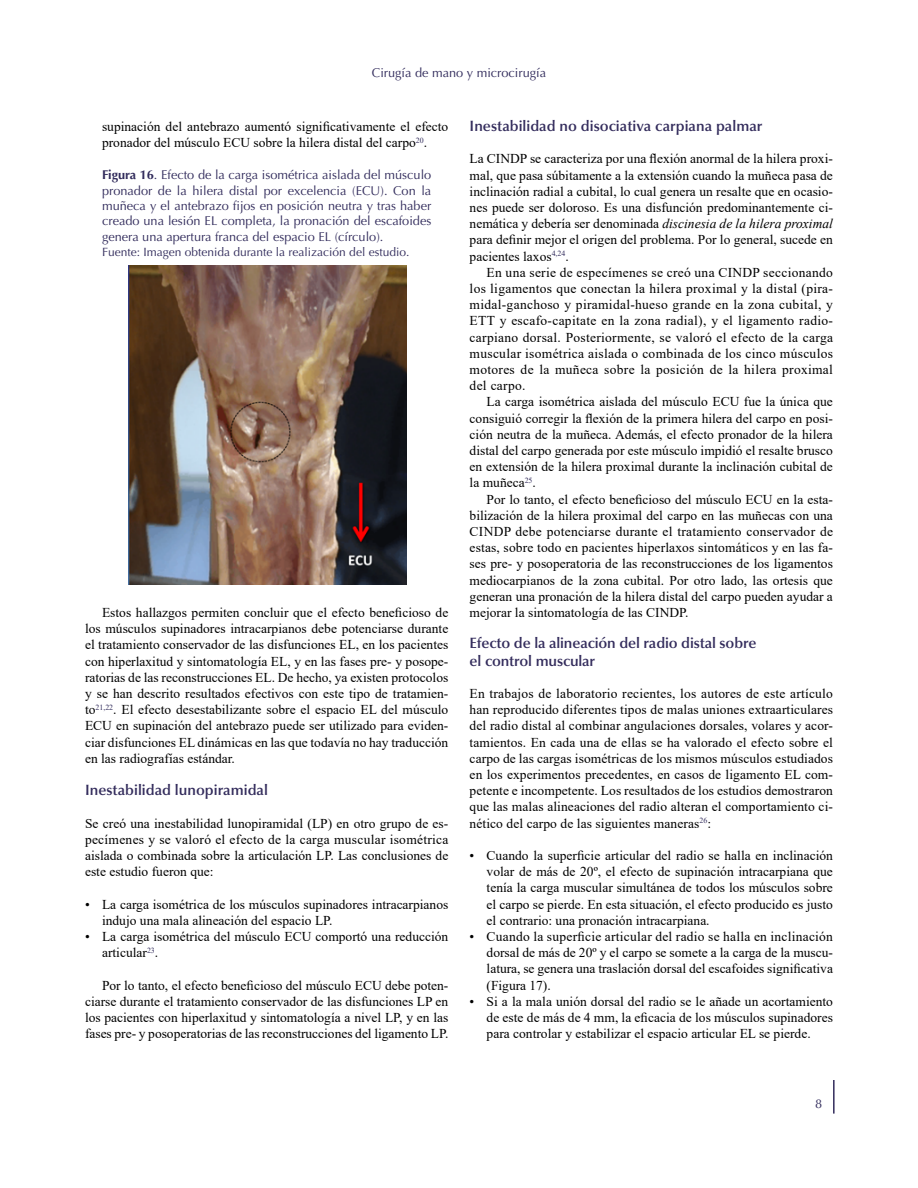
<style>
.page{position:relative;width:918px;height:1188px;background:#fff}
.page>*{position:absolute;margin:0;border:0;box-sizing:border-box;transform-origin:0 0}
.t1{font:600 15px/18px "Optima LT Std";color:#332c5c}
.t2{font:13.5px/16.2px "Times New Roman";color:#000;text-align:justify}
.t3{font:12.75px/15.3px "Optima LT Std";color:#322c5c;text-align:justify}
.t4{font:12px "Optima LT Std";color:#322c5c}
.s1{font-weight:700}
.s2{font-style:italic}
</style>
<div class="page">
<hr style="left:833px;top:1080px;width:2px;height:34px;background:#322c5c">
<img style="left:128px;top:266px;width:278px;height:319px">
<p class="t3" style="left:372px;top:65px;width:176px">Cirugía de mano y microcirugía</p>
<p class="t2" style="left:102px;top:118px;width:348px">supinación del antebrazo aumentó significativamente el efecto pronador del músculo ECU sobre la hilera distal del carpo<sup>20</sup>.</p>
<p class="t3" style="left:102px;top:168px;width:331px"><span class="s1">Figura 16</span>. Efecto de la carga isométrica aislada del músculo pronador de la hilera distal por excelencia (ECU). Con la muñeca y el antebrazo fijos en posición neutra y tras haber creado una lesión EL completa, la pronación del escafoides genera una apertura franca del espacio EL (círculo).</p>
<p class="t4" style="left:102px;top:245px;width:309px">Fuente: Imagen obtenida durante la realización del estudio.</p>
<p class="t2" style="left:85px;top:604px;width:365px;text-indent:17px">Estos hallazgos permiten concluir que el efecto beneficioso de los músculos supinadores intracarpianos debe potenciarse durante el tratamiento conservador de las disfunciones EL, en los pacientes con hiperlaxitud y sintomatología EL, y en las fases pre- y posope&shy;ratorias de las reconstrucciones EL. De hecho, ya existen protocolos y se han descrito resultados efectivos con este tipo de tratamien&shy;to<sup>21,22</sup>. El efecto desestabilizante sobre el espacio EL del músculo ECU en supinación del antebrazo puede ser utilizado para eviden&shy;ciar disfunciones EL dinámicas en las que todavía no hay traducción en las radiografías estándar.</p>
<p class="t1" style="left:85px;top:781px;width:184px">Inestabilidad lunopiramidal</p>
<p class="t2" style="left:85px;top:815px;width:365px">Se creó una inestabilidad lunopiramidal (LP) en otro grupo de es&shy;pecímenes y se valoró el efecto de la carga muscular isométrica aislada o combinada sobre la articulación LP. Las conclusiones de este estudio fueron que:</p>
<p class="t2" style="left:102px;top:896px;width:348px;text-indent:-17px">• La carga isométrica de los músculos supinadores intracarpianos indujo una mala alineación del espacio LP.</p>
<p class="t2" style="left:102px;top:928px;width:348px;text-indent:-17px">• La carga isométrica del músculo ECU comportó una reducción articular<sup>23</sup>.</p>
<p class="t2" style="left:85px;top:977px;width:365px;text-indent:17px">Por lo tanto, el efecto beneficioso del músculo ECU debe poten&shy;ciarse durante el tratamiento conservador de las disfunciones LP en los pacientes con hiperlaxitud y sintomatología a nivel LP, y en las fases pre- y posoperatorias de las reconstrucciones del ligamento LP.</p>
<p class="t1" style="left:470px;top:117px;width:294px">Inestabilidad no disociativa carpiana palmar</p>
<p class="t2" style="left:470px;top:150px;width:365px">La CINDP se caracteriza por una flexión anormal de la hilera proxi&shy;mal, que pasa súbitamente a la extensión cuando la muñeca pasa de inclinación radial a cubital, lo cual genera un resalte que en ocasio&shy;nes puede ser doloroso. Es una disfunción predominantemente ci&shy;nemática y debería ser denominada <span class="s2">discinesia de la hilera proximal </span>para definir mejor el origen del problema. Por lo general, sucede en pacientes laxos<sup>4,24</sup>.</p>
<p class="t2" style="left:470px;top:264px;width:365px;text-indent:17px">En una serie de especímenes se creó una CINDP seccionando los ligamentos que conectan la hilera proximal y la distal (pira&shy;midal-ganchoso y piramidal-hueso grande en la zona cubital, y ETT y escafo-capitate en la zona radial), y el ligamento radio&shy;carpiano dorsal. Posteriormente, se valoró el efecto de la carga muscular isométrica aislada o combinada de los cinco músculos motores de la muñeca sobre la posición de la hilera proximal del carpo.</p>
<p class="t2" style="left:470px;top:393px;width:365px;text-indent:17px">La carga isométrica aislada del músculo ECU fue la única que consiguió corregir la flexión de la primera hilera del carpo en posi&shy;ción neutra de la muñeca. Además, el efecto pronador de la hilera distal del carpo generada por este músculo impidió el resalte brusco en extensión de la hilera proximal durante la inclinación cubital de la muñeca<sup>25</sup>.</p>
<p class="t2" style="left:470px;top:491px;width:365px;text-indent:17px">Por lo tanto, el efecto beneficioso del músculo ECU en la esta&shy;bilización de la hilera proximal del carpo en las muñecas con una CINDP debe potenciarse durante el tratamiento conservador de estas, sobre todo en pacientes hiperlaxos sintomáticos y en las fa&shy;ses pre- y posoperatoria de las reconstrucciones de los ligamentos mediocarpianos de la zona cubital. Por otro lado, las ortesis que generan una pronación de la hilera distal del carpo pueden ayudar a mejorar la sintomatología de las CINDP.</p>
<p class="t1" style="left:470px;top:634px;width:288px">Efecto de la alineación del radio distal sobre el control muscular</p>
<p class="t2" style="left:470px;top:685px;width:365px">En trabajos de laboratorio recientes, los autores de este artículo han reproducido diferentes tipos de malas uniones extraarticulares del radio distal al combinar angulaciones dorsales, volares y acor&shy;tamientos. En cada una de ellas se ha valorado el efecto sobre el carpo de las cargas isométricas de los mismos músculos estudiados en los experimentos precedentes, en casos de ligamento EL com&shy;petente e incompetente. Los resultados de los estudios demostraron que las malas alineaciones del radio alteran el comportamiento ci&shy;nético del carpo de las siguientes maneras<sup>26</sup>:</p>
<p class="t2" style="left:487px;top:847px;width:348px;text-indent:-17px">• Cuando la superficie articular del radio se halla en inclinación volar de más de 20º, el efecto de supinación intracarpiana que tenía la carga muscular simultánea de todos los músculos sobre el carpo se pierde. En esta situación, el efecto producido es justo el contrario: una pronación intracarpiana.</p>
<p class="t2" style="left:487px;top:928px;width:348px;text-indent:-17px">• Cuando la superficie articular del radio se halla en inclinación dorsal de más de 20º y el carpo se somete a la carga de la muscu&shy;latura, se genera una traslación dorsal del escafoides significativa (Figura 17).</p>
<p class="t2" style="left:487px;top:993px;width:348px;text-indent:-17px">• Si a la mala unión dorsal del radio se le añade un acortamiento de este de más de 4 mm, la eficacia de los músculos supinadores para controlar y estabilizar el espacio articular EL se pierde.</p>
<p class="t3" style="left:815px;top:1097px;width:9px">8</p>
</div>
